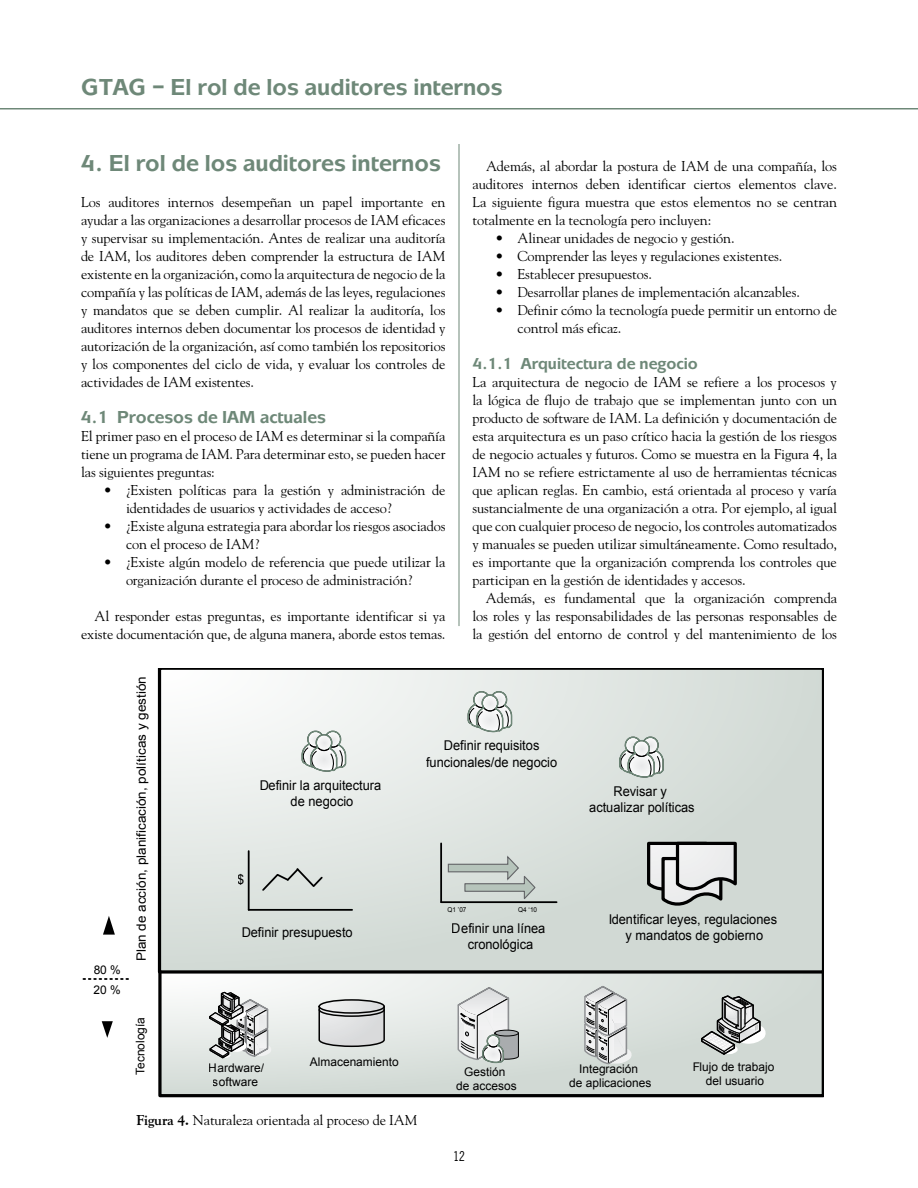
<style>
.page{position:relative;width:918px;height:1188px;background:#fff}
.page>*{position:absolute;margin:0;border:0;box-sizing:border-box;transform-origin:0 0}
.t1{font:700 24px "Mixage ITC";color:#6e8878}
.t2{font:700 18px "Mixage ITC";color:#6e8878}
.t3{font:700 16.5px "Mixage ITC";color:#6e8878}
.t4{font:14.25px/18px "Goudy";letter-spacing:-.01em;color:#000;text-align:justify}
.t5{font:13.5px/16.2px "Arial";color:#000;text-align:center;scale:.95 1}
.t6{font:condensed 13.5px "News Gothic";color:#000}
.t7{font:12.9px "Arial";color:#000;scale:1.05 1}
.t8{font:12px/14.2px "Arial";color:#000;text-align:center}
.t9{font:6.75px "Arial";color:#000;scale:.95 1}
.s1{font-weight:700}
</style>
<div class="page">
<hr style="left:0;top:108px;width:918px;height:2px;background:#6e8878">
<hr style="left:459px;top:144px;width:1px;height:482px;background:#6e8878">
<svg style="left:158px;top:974px;width:666px;height:123px;background:#d2d8d4"></svg>
<svg style="left:158px;top:668px;width:666px;height:306px;background:#d8deda"></svg>
<svg style="left:700px;top:994px;width:67px;height:62px;background:#b1b5b3"></svg>
<svg style="left:583px;top:985px;width:49px;height:80px"></svg>
<svg style="left:457px;top:986px;width:62px;height:78px"></svg>
<svg style="left:467px;top:689px;width:46px;height:44px"></svg>
<svg style="left:301px;top:728px;width:46px;height:45px"></svg>
<svg style="left:618px;top:734px;width:47px;height:44px"></svg>
<svg style="left:208px;top:991px;width:64px;height:69px"></svg>
<hr style="left:248px;top:851px;width:2px;height:59px;background:#000">
<hr style="left:249px;top:909px;width:103px;height:2px;background:#000">
<svg style="left:261px;top:867px;width:63px;height:25px;background:#c9cecb"></svg>
<svg style="left:447px;top:854px;width:90px;height:47px;background:#c5cdc9"></svg>
<hr style="left:440px;top:843px;width:2px;height:59px;background:#000">
<hr style="left:441px;top:901px;width:116px;height:2px;background:#000">
<svg style="left:103px;top:916px;width:12px;height:19px"></svg>
<svg style="left:102px;top:1021px;width:11px;height:17px"></svg>
<svg style="left:83px;top:978px;width:46px;height:2px"></svg>
<svg style="left:318px;top:909px;width:68px;height:139px"></svg>
<svg style="left:644px;top:840px;width:94px;height:70px;background:#b5b7b7"></svg>
<h1 class="t1" style="left:81px;top:73px;width:423px">GTAG – El rol de los auditores internos</h1>
<h1 class="t1" style="left:81px;top:149px;width:361px">4. El rol de los auditores internos</h1>
<p class="t4" style="left:81px;top:193px;width:366px">Los auditores internos desempeñan un papel importante en ayudar a las organizaciones a desarrollar procesos de IAM eficaces y supervisar su implementación. Antes de realizar una auditoría de IAM, los auditores deben comprender la estructura de IAM existente en la organización, como la arquitectura de negocio de la compañía y las políticas de IAM, además de las leyes, regulaciones y mandatos que se deben cumplir. Al realizar la auditoría, los auditores internos deben documentar los procesos de identidad y autorización de la organización, así como también los repositorios y los componentes del ciclo de vida, y evaluar los controles de actividades de IAM existentes.</p>
<p class="t2" style="left:81px;top:407px;width:246px">4.1 Procesos de IAM actuales</p>
<p class="t4" style="left:81px;top:427px;width:366px">El primer paso en el proceso de IAM es determinar si la compañía tiene un programa de IAM. Para determinar esto, se pueden hacer las siguientes preguntas:</p>
<p class="t4" style="left:126px;top:481px;width:321px;text-indent:-23px">• ¿Existen políticas para la gestión y administración de identidades de usuarios y actividades de acceso?</p>
<p class="t4" style="left:126px;top:517px;width:321px;text-indent:-23px">• ¿Existe alguna estrategia para abordar los riesgos asociados con el proceso de IAM?</p>
<p class="t4" style="left:126px;top:553px;width:321px;text-indent:-23px">• ¿Existe algún modelo de referencia que puede utilizar la organización durante el proceso de administración?</p>
<p class="t4" style="left:81px;top:607px;width:366px;text-align:right">Al responder estas preguntas, es importante identificar si ya existe documentación que, de alguna manera, aborde estos temas.</p>
<p class="t4" style="left:473px;top:157px;width:366px;text-indent:13px">Además, al abordar la postura de IAM de una compañía, los auditores internos deben identificar ciertos elementos clave.<br>La siguiente figura muestra que estos elementos no se centran totalmente en la tecnología pero incluyen:</p>
<p class="t4" style="left:495px;top:229px;width:241px">• Alinear unidades de negocio y gestión.</p>
<p class="t4" style="left:495px;top:247px;width:289px">• Comprender las leyes y regulaciones existentes.</p>
<p class="t4" style="left:495px;top:265px;width:158px">• Establecer presupuestos.</p>
<p class="t4" style="left:495px;top:283px;width:306px">• Desarrollar planes de implementación alcanzables.</p>
<p class="t4" style="left:518px;top:301px;width:321px;text-indent:-23px">• Definir cómo la tecnología puede permitir un entorno de control más eficaz.</p>
<p class="t3" style="left:472px;top:354px;width:227px">4.1.1 Arquitectura de negocio</p>
<p class="t4" style="left:472px;top:373px;width:366px">La arquitectura de negocio de IAM se refiere a los procesos y la lógica de flujo de trabajo que se implementan junto con un producto de software de IAM. La definición y documentación de esta arquitectura es un paso crítico hacia la gestión de los riesgos de negocio actuales y futuros. Como se muestra en la Figura 4, la IAM no se refiere estrictamente al uso de herramientas técnicas que aplican reglas. En cambio, está orientada al proceso y varía sustancialmente de una organización a otra. Por ejemplo, al igual que con cualquier proceso de negocio, los controles automatizados y manuales se pueden utilizar simultáneamente. Como resultado, es importante que la organización comprenda los controles que participan en la gestión de identidades y accesos.</p>
<p class="t4" style="left:472px;top:589px;width:366px;text-indent:13px">Además, es fundamental que la organización comprenda los roles y las responsabilidades de las personas responsables de la gestión del entorno de control y del mantenimiento de los</p>
<p class="t8" style="left:94px;top:960px;width:29px;line-height:20.1px;text-align:left">80 %<br>20 %</p>
<p class="t7" style="left:133px;top:961px;width:273px;rotate:-90deg">Plan de acción, planificación, políticas y gestión</p>
<p class="t8" style="left:133px;top:1075px;width:59px;rotate:-90deg">Tecnología</p>
<p class="t5" style="left:426px;top:738px;width:140px">Definir requisitos funcionales/de negocio</p>
<p class="t5" style="left:259px;top:777px;width:130px">Definir la arquitectura de negocio</p>
<p class="t5" style="left:589px;top:783px;width:113px">Revisar y actualizar políticas</p>
<p class="t5" style="left:238px;top:871px;width:9px">$</p>
<p class="t5" style="left:242px;top:924px;width:119px">Definir presupuesto</p>
<p class="t9" style="left:448px;top:905px;width:21px">Q1 ’07</p>
<p class="t9" style="left:518px;top:905px;width:21px">Q4 ‘10</p>
<p class="t5" style="left:452px;top:920px;width:100px">Definir una línea cronológica</p>
<p class="t5" style="left:608px;top:911px;width:179px">Identificar leyes, regulaciones y mandatos de gobierno</p>
<p class="t8" style="left:209px;top:1061px;width:57px">Hardware/ software</p>
<p class="t8" style="left:310px;top:1055px;width:90px">Almacenamiento</p>
<p class="t8" style="left:456px;top:1065px;width:62px">Gestión<br>de accesos</p>
<p class="t8" style="left:569px;top:1061px;width:84px">Integración<br>de aplicaciones</p>
<p class="t8" style="left:692px;top:1060px;width:84px">Flujo de trabajo del usuario</p>
<p class="t4" style="left:136px;top:1111px;width:283px"><span class="s1">Figura 4.</span> Naturaleza orientada al proceso de IAM</p>
<p class="t6" style="left:453px;top:1148px;width:13px">12</p>
</div>
